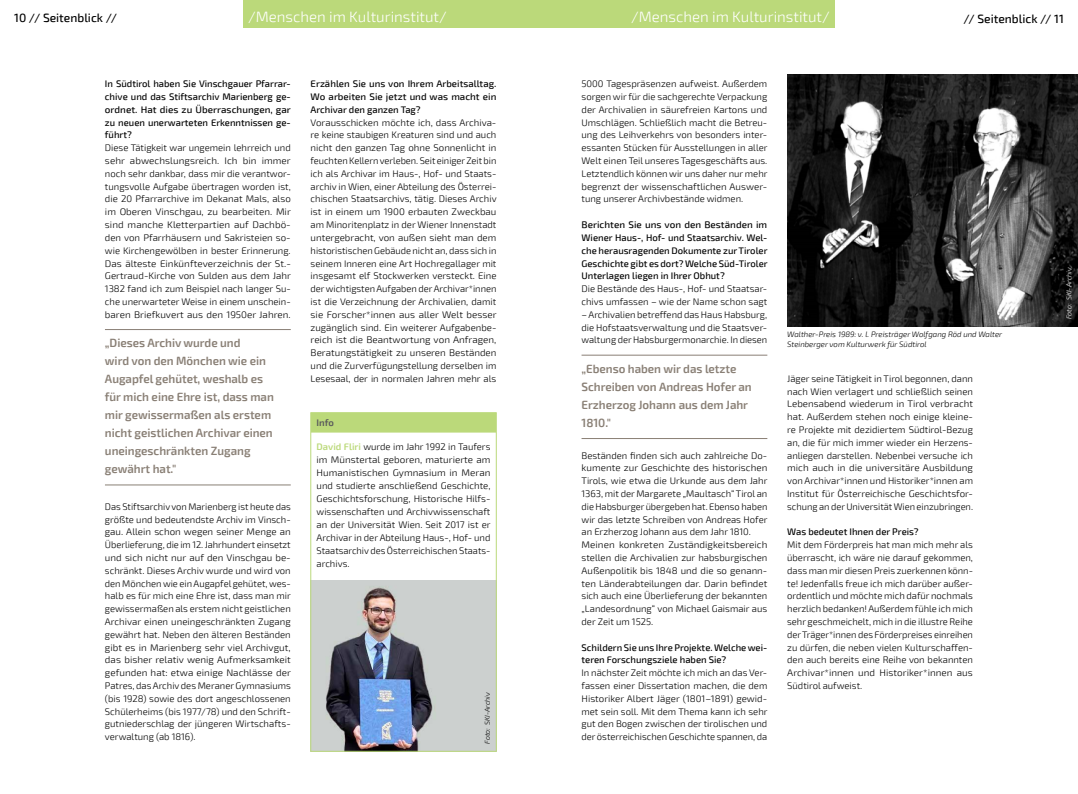
<style>
.page{position:relative;width:1078px;height:794px;background:#fff}
.page>*{position:absolute;margin:0;border:0;box-sizing:border-box;transform-origin:0 0}
.t1{font:300 15px "Exo 2";color:#fff}
.t2{font:600 12px/18px "Exo 2";letter-spacing:-.005em;color:#897f75}
.t3{font:500 12px "Exo 2";color:#000}
.t4{font:300 9.5px/12.8px "Exo 2";color:#000;text-align:justify}
.t5{font:500 9.5px/12.8px "Exo 2";color:#000;text-align:justify}
.t6{font:500 9.5px/12.8px "Exo 2";color:#000;text-align:justify;scale:1.04 1}
.t7{font:600 9.5px "Exo 2";color:#58585b}
.t8{font:italic 300 7.8px/10px "Exo 2";color:#000}
.t9{font:italic 300 7px "Exo 2";color:#fff}
.t10{font:italic 300 7px "Exo 2";color:#000}
.s1{font-weight:600;color:#bbd97a}
</style>
<div class="page">
<div style="left:539px;top:0;width:294px;height:28px;background:#bbd97a"></div>
<div style="left:244px;top:0;width:295px;height:28px;background:#bbd97a"></div>
<hr style="left:105px;top:329px;width:186px;height:1px;background:#897f75">
<hr style="left:105px;top:484px;width:186px;height:1px;background:#897f75">
<hr style="left:581px;top:355px;width:186px;height:1px;background:#897f75">
<hr style="left:581px;top:438px;width:186px;height:1px;background:#897f75">
<img style="left:312px;top:580px;width:182px;height:169px">
<div style="left:311px;top:412px;width:185px;height:20px;background:#bbd97a"></div>
<div style="left:310px;top:412px;width:186px;height:339px;border:1px solid #bbd97a"></div>
<img style="left:787px;top:74px;width:290px;height:252px">
<p class="t3" style="left:14px;top:11px;width:104px">10 // Seitenblick //</p>
<h1 class="t1" style="left:248px;top:8px;width:200px">/Menschen im Kulturinstitut/</h1>
<h1 class="t1" style="left:631px;top:8px;width:200px">/Menschen im Kulturinstitut/</h1>
<p class="t3" style="left:963px;top:11px;width:102px">// Seitenblick // 11</p>
<p class="t5" style="left:105px;top:78px;width:187px">In Südtirol haben Sie Vinschgauer Pfarrar&shy;chive und das Stiftsarchiv Marienberg ge&shy;ordnet. Hat dies zu Überraschungen, gar zu neuen unerwarteten Erkenntnissen ge&shy;führt?</p>
<p class="t4" style="left:105px;top:142px;width:187px">Diese Tätigkeit war ungemein lehrreich und sehr abwechslungsreich. Ich bin immer noch sehr dankbar, dass mir die verantwor&shy;tungsvolle Aufgabe übertragen worden ist, die 20 Pfarrarchive im Dekanat Mals, also im Oberen Vinschgau, zu bearbeiten. Mir sind manche Kletterpartien auf Dachbö&shy;den von Pfarrhäusern und Sakristeien so&shy;wie Kirchengewölben in bester Erinnerung.<br>Das älteste Einkünfteverzeichnis der St.- Gertraud-Kirche von Sulden aus dem Jahr 1382 fand ich zum Beispiel nach langer Su&shy;che unerwarteter Weise in einem unschein&shy;baren Briefkuvert aus den 1950er Jahren.</p>
<p class="t2" style="left:105px;top:334px;width:170px">„Dieses Archiv wurde und<br>wird von den Mönchen wie ein<br>Augapfel gehütet, weshalb es für mich eine Ehre ist, dass man mir gewissermaßen als erstem nicht geistlichen Archivar einen uneingeschränkten Zugang gewährt hat."</p>
<p class="t4" style="left:105px;top:500px;width:187px">Das Stiftsarchiv von Marienberg ist heute das größte und bedeutendste Archiv im Vinsch&shy;gau. Allein schon wegen seiner Menge an Überlieferung, die im 12. Jahrhundert einsetzt und sich nicht nur auf den Vinschgau be&shy;schränkt. Dieses Archiv wurde und wird von den Mönchen wie ein Augapfel gehütet, wes&shy;halb es für mich eine Ehre ist, dass man mir gewissermaßen als erstem nicht geistlichen Archivar einen uneingeschränkten Zugang gewährt hat. Neben den älteren Beständen gibt es in Marienberg sehr viel Archivgut, das bisher relativ wenig Aufmerksamkeit gefunden hat: etwa einige Nachlässe der Patres, das Archiv des Meraner Gymnasiums (bis 1928) sowie des dort angeschlossenen Schülerheims (bis 1977/78) und den Schrift&shy;gutniederschlag der jüngeren Wirtschafts&shy;verwaltung (ab 1816).</p>
<p class="t5" style="left:310px;top:78px;width:187px">Erzählen Sie uns von Ihrem Arbeitsalltag.<br>Wo arbeiten Sie jetzt und was macht ein Archivar den ganzen Tag?</p>
<p class="t4" style="left:310px;top:116px;width:187px">Vorausschicken möchte ich, dass Archiva&shy;re keine staubigen Kreaturen sind und auch nicht den ganzen Tag ohne Sonnenlicht in feuchten Kellern verleben. Seit einiger Zeit bin ich als Archivar im Haus-, Hof- und Staats&shy;archiv in Wien, einer Abteilung des Österrei&shy;chischen Staatsarchivs, tätig. Dieses Archiv ist in einem um 1900 erbauten Zweckbau am Minoritenplatz in der Wiener Innenstadt untergebracht, von außen sieht man dem historistischen Gebäude nicht an, dass sich in seinem Inneren eine Art Hochregallager mit insgesamt elf Stockwerken versteckt. Eine der wichtigsten Aufgaben der Archivar*innen ist die Verzeichnung der Archivalien, damit sie Forscher*innen aus aller Welt besser zugänglich sind. Ein weiterer Aufgabenbe&shy;reich ist die Beantwortung von Anfragen, Beratungstätigkeit zu unseren Beständen und die Zurverfügungstellung derselben im Lesesaal, der in normalen Jahren mehr als</p>
<p class="t7" style="left:316px;top:416px;width:19px">Info</p>
<p class="t4" style="left:316px;top:440px;width:175px"><span class="s1">David Fliri</span> wurde im Jahr 1992 in Taufers im Münstertal geboren, maturierte am Humanistischen Gymnasium in Meran und studierte anschließend Geschichte, Geschichtsforschung, Historische Hilfs&shy;wissenschaften und Archivwissenschaft an der Universität Wien. Seit 2017 ist er Archivar in der Abteilung Haus-, Hof- und Staatsarchiv des Österreichischen Staats&shy;archivs.</p>
<p class="t10" style="left:483px;top:744px;width:53px;rotate:-90deg">Foto: SKI-Archiv</p>
<p class="t4" style="left:581px;top:78px;width:187px">5000 Tagespräsenzen aufweist. Außerdem sorgen wir für die sachgerechte Verpackung der Archivalien in säurefreien Kartons und Umschlägen. Schließlich macht die Betreu&shy;ung des Leihverkehrs von besonders inter&shy;essanten Stücken für Ausstellungen in aller Welt einen Teil unseres Tagesgeschäfts aus.<br>Letztendlich können wir uns daher nur mehr begrenzt der wissenschaftlichen Auswer&shy;tung unserer Archivbestände widmen.</p>
<p class="t6" style="left:581px;top:218px;width:180px">Berichten Sie uns von den Beständen im Wiener Haus-, Hof- und Staatsarchiv. Wel&shy;che herausragenden Dokumente zur Tiroler Geschichte gibt es dort? Welche Süd-Tiroler Unterlagen liegen in Ihrer Obhut?</p>
<p class="t4" style="left:581px;top:282px;width:187px">Die Bestände des Haus-, Hof- und Staatsar&shy;chivs umfassen – wie der Name schon sagt</p>
<p class="t4" style="left:581px;top:308px;width:187px">– Archivalien betreffend das Haus Habsburg, die Hofstaatsverwaltung und die Staatsver&shy;waltung der Habsburgermonarchie. In diesen</p>
<p class="t2" style="left:581px;top:360px;width:172px">„Ebenso haben wir das letzte<br>Schreiben von Andreas Hofer an<br>Erzherzog Johann aus dem Jahr<br>1810."</p>
<p class="t4" style="left:581px;top:449px;width:187px;text-align:left">Beständen finden sich auch zahlreiche Do&shy;kumente zur Geschichte des historischen Tirols, wie etwa die Urkunde aus dem Jahr 1363, mit der Margarete „Maultasch“ Tirol an die Habsburger übergeben hat. Ebenso haben wir das letzte Schreiben von Andreas Hofer an Erzherzog Johann aus dem Jahr 1810.<br>Meinen konkreten Zuständigkeitsbereich stellen die Archivalien zur habsburgischen Außenpolitik bis 1848 und die so genann&shy;ten Länderabteilungen dar. Darin befindet sich auch eine Überlieferung der bekannten „Landesordnung“ von Michael Gaismair aus der Zeit um 1525.</p>
<p class="t5" style="left:581px;top:641px;width:187px">Schildern Sie uns Ihre Projekte. Welche wei&shy;teren Forschungsziele haben Sie?</p>
<p class="t4" style="left:581px;top:666px;width:187px">In nächster Zeit möchte ich mich an das Ver&shy;fassen einer Dissertation machen, die dem Historiker Albert Jäger (1801–1891) gewid&shy;met sein soll. Mit dem Thema kann ich sehr gut den Bogen zwischen der tirolischen und der österreichischen Geschichte spannen, da</p>
<p class="t8" style="left:787px;top:330px;width:216px">Walther-Preis 1989: v. l. Preisträger Wolfgang Röd und Walter<br>Steinberger vom Kulturwerk für Südtirol</p>
<p class="t4" style="left:787px;top:372px;width:187px">Jäger seine Tätigkeit in Tirol begonnen, dann nach Wien verlagert und schließlich seinen Lebensabend wiederum in Tirol verbracht hat. Außerdem stehen noch einige kleine&shy;re Projekte mit dezidiertem Südtirol-Bezug an, die für mich immer wieder ein Herzens&shy;anliegen darstellen. Nebenbei versuche ich mich auch in die universitäre Ausbildung von Archivar*innen und Historiker*innen am Institut für Österreichische Geschichtsfor&shy;schung an der Universität Wien einzubringen.</p>
<p class="t5" style="left:787px;top:526px;width:133px">Was bedeutet Ihnen der Preis?</p>
<p class="t4" style="left:787px;top:538px;width:187px">Mit dem Förderpreis hat man mich mehr als überrascht, ich wäre nie darauf gekommen, dass man mir diesen Preis zuerkennen könn&shy;te! Jedenfalls freue ich mich darüber außer&shy;ordentlich und möchte mich dafür nochmals herzlich bedanken! Außerdem fühle ich mich sehr geschmeichelt, mich in die illustre Reihe der Träger*innen des Förderpreises einreihen zu dürfen, die neben vielen Kulturschaffen&shy;den auch bereits eine Reihe von bekannten Archivar*innen und Historiker*innen aus Südtirol aufweist.</p>
<p class="t9" style="left:1064px;top:319px;width:53px;rotate:-90deg">Foto: SKI-Archiv</p>
</div>
